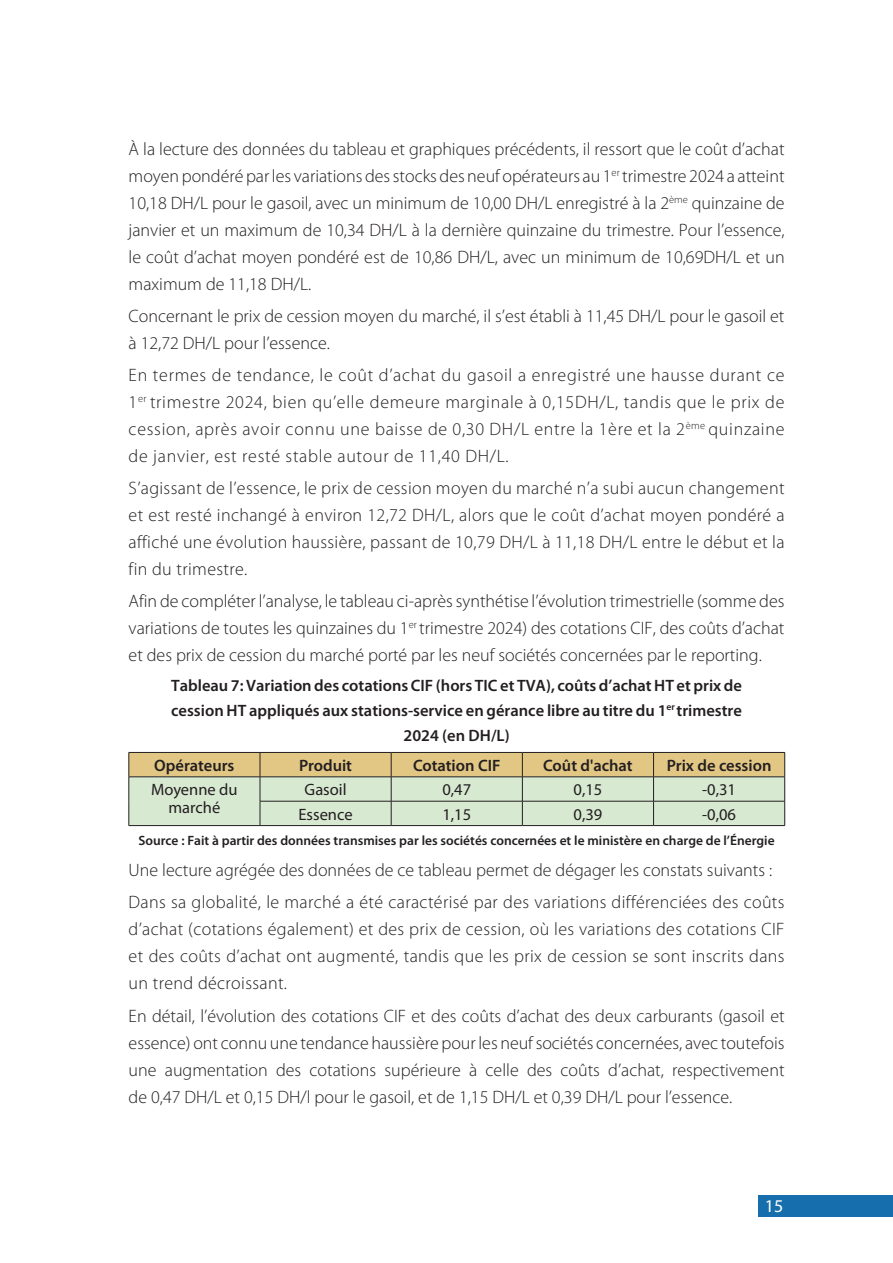
<style>
.page{position:relative;width:893px;height:1263px;background:#fff}
.page>*{position:absolute;margin:0;border:0;box-sizing:border-box;transform-origin:0 0}
.t1{font:300 18px/27px "Myriad Pro";color:#231f20;text-align:justify}
.t2{font:300 18px/32.1px "Myriad Pro";letter-spacing:.02em;color:#231f20}
.t3{font:18px "Myriad Pro";color:#fff}
.t4{font:600 16.5px/24.8px "Myriad Pro";color:#231f20;text-align:center}
.t5{font:16.5px/18px "Myriad Pro";color:#231f20;text-align:center}
.t6{font:600 13.5px "Myriad Pro";color:#231f20}
</style>
<div class="page">
<div style="left:758px;top:1195px;width:135px;height:22px;background:#166fac"></div>
<hr style="left:129px;top:825px;width:131px;height:1px;background:#231f20">
<hr style="left:260px;top:825px;width:131px;height:1px;background:#231f20">
<hr style="left:391px;top:825px;width:131px;height:1px;background:#231f20">
<hr style="left:522px;top:825px;width:132px;height:1px;background:#231f20">
<svg style="left:129px;top:752px;width:656px;height:73px;background:#d3d4b1"></svg>
<hr style="left:654px;top:825px;width:131px;height:1px;background:#231f20">
<p class="t1" style="left:129px;top:135px;width:657px">À la lecture des données du tableau et graphiques précédents, il ressort que le coût d’achat moyen pondéré par les variations des stocks des neuf opérateurs au 1<sup>er</sup> trimestre 2024 a atteint 10,18 DH/L pour le gasoil, avec un minimum de 10,00 DH/L enregistré à la 2<sup>ème</sup> quinzaine de janvier et un maximum de 10,34 DH/L à la dernière quinzaine du trimestre. Pour l’essence, le coût d’achat moyen pondéré est de 10,86 DH/L, avec un minimum de 10,69DH/L et un maximum de 11,18 DH/L.</p>
<p class="t1" style="left:129px;top:302px;width:657px">Concernant le prix de cession moyen du marché, il s’est établi à 11,45 DH/L pour le gasoil et à 12,72 DH/L pour l’essence.</p>
<p class="t1" style="left:129px;top:361px;width:657px">En termes de tendance, le coût d’achat du gasoil a enregistré une hausse durant ce 1<sup>er</sup> trimestre 2024, bien qu’elle demeure marginale à 0,15DH/L, tandis que le prix de cession, après avoir connu une baisse de 0,30 DH/L entre la 1ère et la 2<sup>ème</sup> quinzaine de janvier, est resté stable autour de 11,40 DH/L.</p>
<p class="t1" style="left:129px;top:475px;width:657px">S’agissant de l’essence, le prix de cession moyen du marché n’a subi aucun changement et est resté inchangé à environ 12,72 DH/L, alors que le coût d’achat moyen pondéré a affiché une évolution haussière, passant de 10,79 DH/L à 11,18 DH/L entre le début et la fin du trimestre.</p>
<p class="t1" style="left:129px;top:588px;width:657px">Afin de compléter l’analyse, le tableau ci-après synthétise l’évolution trimestrielle (somme des variations de toutes les quinzaines du 1<sup>er</sup> trimestre 2024) des cotations CIF, des coûts d’achat et des prix de cession du marché porté par les neuf sociétés concernées par le reporting.</p>
<p class="t4" style="left:171px;top:673px;width:572px">Tableau 7: Variation des cotations CIF (hors TIC et TVA), coûts d’achat HT et prix de cession HT appliqués aux stations-service en gérance libre au titre du 1<sup>er</sup> trimestre<br>2024 (en DH/L)</p>
<p class="t4" style="left:154px;top:752px;width:82px">Opérateurs</p>
<p class="t4" style="left:299px;top:752px;width:55px">Produit</p>
<p class="t4" style="left:413px;top:752px;width:89px">Cotation CIF</p>
<p class="t4" style="left:543px;top:752px;width:91px">Coût d'achat</p>
<p class="t4" style="left:667px;top:752px;width:106px">Prix de cession</p>
<p class="t5" style="left:151px;top:780px;width:88px">Moyenne du marché</p>
<p class="t5" style="left:305px;top:780px;width:44px">Gasoil</p>
<p class="t5" style="left:442px;top:780px;width:30px">0,47</p>
<p class="t5" style="left:574px;top:780px;width:30px">0,15</p>
<p class="t5" style="left:702px;top:780px;width:35px">-0,31</p>
<p class="t5" style="left:298px;top:805px;width:56px">Essence</p>
<p class="t5" style="left:442px;top:805px;width:30px">1,15</p>
<p class="t5" style="left:573px;top:805px;width:30px">0,39</p>
<p class="t5" style="left:702px;top:805px;width:35px">-0,06</p>
<p class="t6" style="left:138px;top:832px;width:638px">Source : Fait à partir des données transmises par les sociétés concernées et le ministère en charge de l’Énergie</p>
<p class="t2" style="left:129px;top:854px;width:657px">Une lecture agrégée des données de ce tableau permet de dégager les constats suivants :<br>Dans sa globalité, le marché a été caractérisé par des variations différenciées des coûts</p>
<p class="t1" style="left:129px;top:916px;width:657px">d’achat (cotations également) et des prix de cession, où les variations des cotations CIF et des coûts d’achat ont augmenté, tandis que les prix de cession se sont inscrits dans un trend décroissant.</p>
<p class="t1" style="left:129px;top:1002px;width:657px">En détail, l’évolution des cotations CIF et des coûts d’achat des deux carburants (gasoil et essence) ont connu une tendance haussière pour les neuf sociétés concernées, avec toutefois une augmentation des cotations supérieure à celle des coûts d’achat, respectivement de 0,47 DH/L et 0,15 DH/l pour le gasoil, et de 1,15 DH/L et 0,39 DH/L pour l’essence.</p>
<p class="t3" style="left:765px;top:1194px;width:20px">15</p>
</div>
